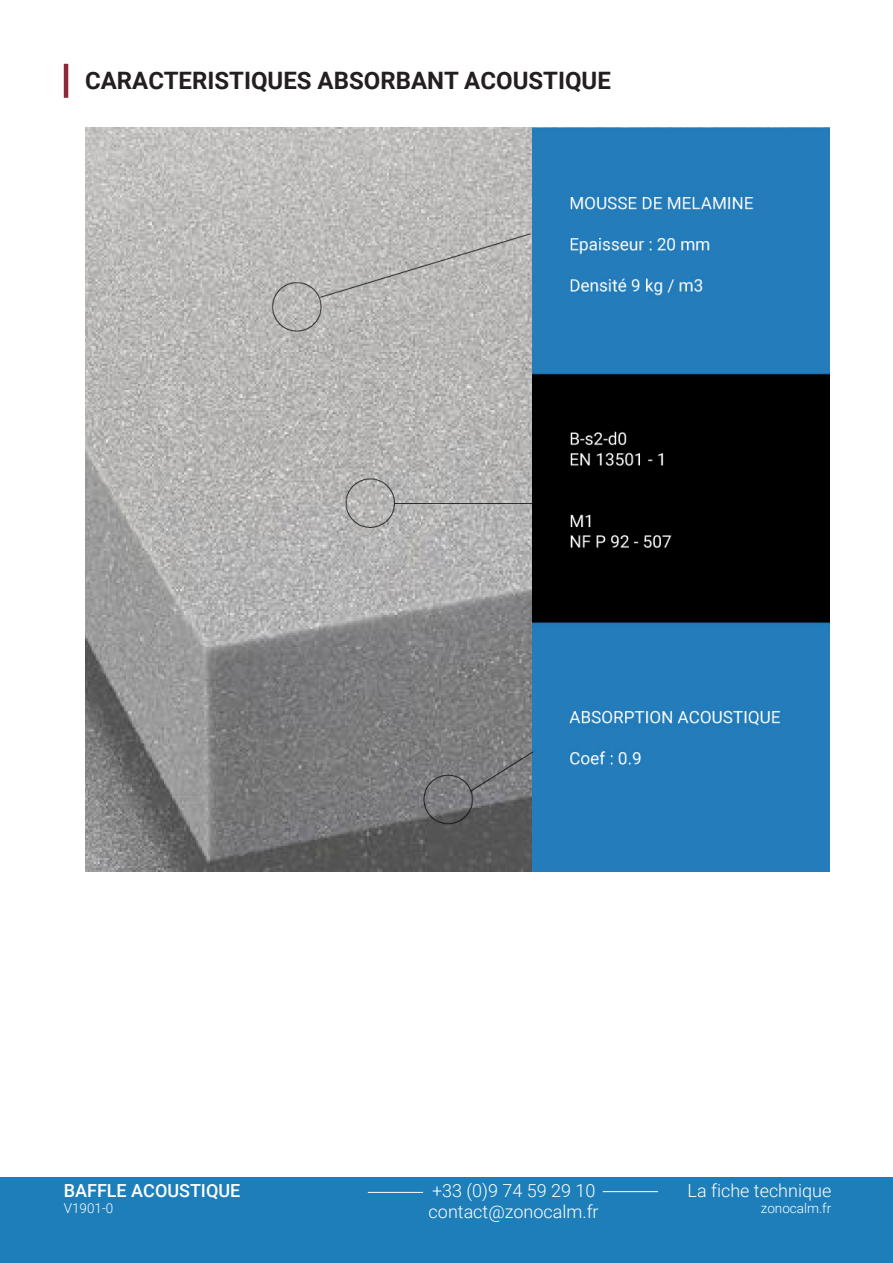
<style>
.page{position:relative;width:893px;height:1263px;background:#fff}
.page>*{position:absolute;margin:0;border:0;box-sizing:border-box;transform-origin:0 0}
.t1{font:700 24px "Roboto";color:#231f20}
.t2{font:300 18px/21.6px "Roboto";color:#fff}
.t3{font:500 18px "Roboto";color:#fff}
.t4{font:300 13.5px "Roboto";color:#fff}
</style>
<div class="page">
<div style="left:0;top:1178px;width:893px;height:85px;background:#1d7eba"></div>
<hr style="left:603px;top:1191px;width:55px;height:1px;background:#fff">
<hr style="left:368px;top:1192px;width:55px;height:1px;background:#fff">
<hr style="left:64px;top:64px;width:4px;height:34px;background:#8c2838">
<img style="left:85px;top:128px;width:744px;height:744px">
<p class="t1" style="left:85px;top:64px;width:527px">CARACTERISTIQUES ABSORBANT ACOUSTIQUE</p>
<p class="t3" style="left:64px;top:1178px;width:178px">BAFFLE ACOUSTIQUE</p>
<p class="t4" style="left:64px;top:1199px;width:51px">V1901-0</p>
<p class="t2" style="left:429px;top:1179px;width:172px">+33 (0)9 74 59 29 10 contact@zonocalm.fr</p>
<p class="t2" style="left:688px;top:1179px;width:145px">La fiche technique</p>
<p class="t4" style="left:761px;top:1199px;width:72px">zonocalm.fr</p>
</div>
